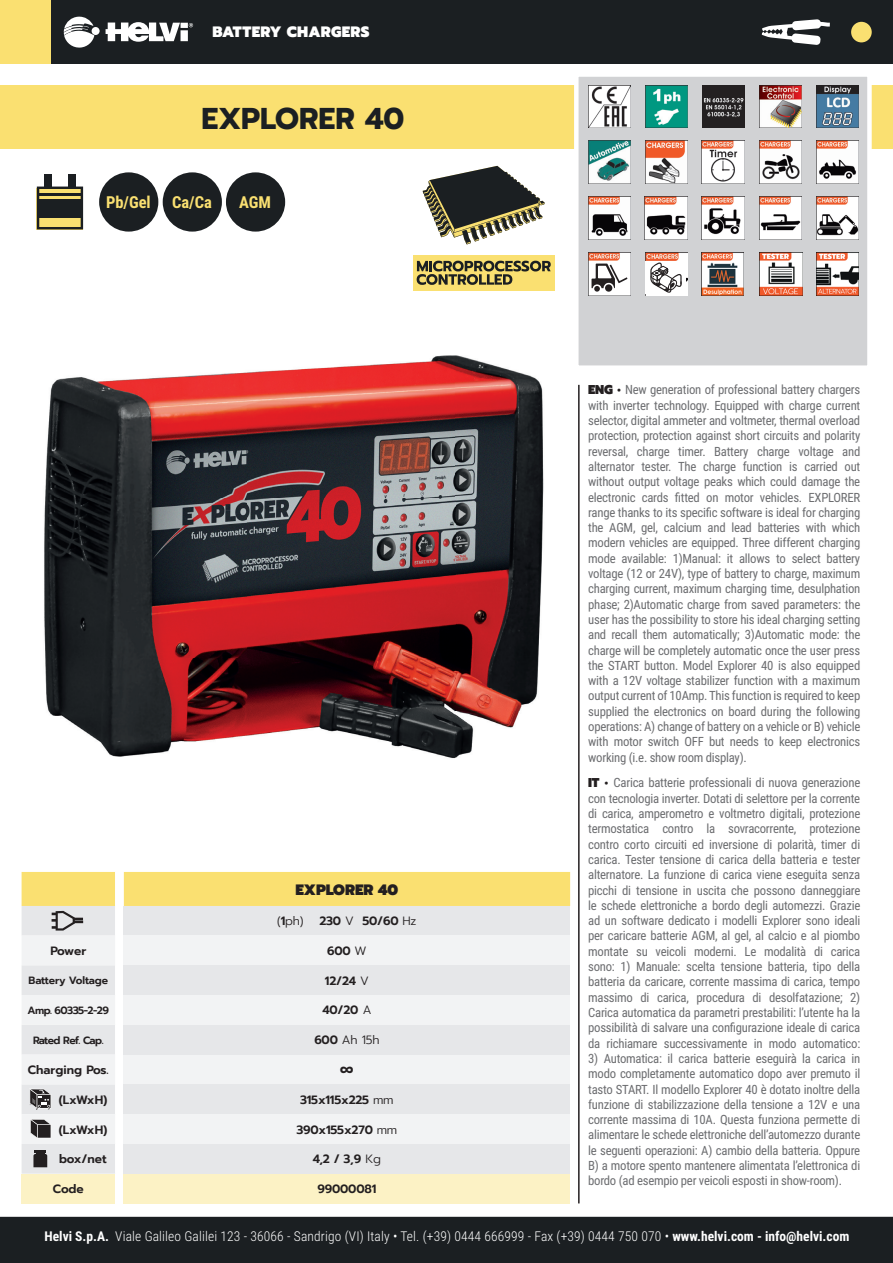
<style>
.page{position:relative;width:893px;height:1263px;background:#fff}
.page>*{position:absolute;margin:0;border:0;box-sizing:border-box;transform-origin:0 0}
.t1{font:700 30px "Prompt";color:#1b1f22}
.t2{font:600 18px "Prompt";color:#231f20}
.t3{font:700 16.5px "Roboto Condensed";color:#fae071}
.t4{font:900 15px "Prompt";letter-spacing:.02em;color:#fff}
.t5{font:900 15px "Prompt";color:#231f20}
.t6{font:300 13.5px "Roboto Condensed";letter-spacing:.01em;color:#fff}
.t7{font:12.75px/15.3px "Roboto Condensed";letter-spacing:-.02em;color:#6c6d70;text-align:justify}
.t8{font:600 12px "Prompt";letter-spacing:-.015em;color:#231f20}
.t9{font:300 12px "Prompt";letter-spacing:-.015em;color:#231f20}
.t10{font:600 10.5px "Prompt";letter-spacing:-.05em;color:#231f20}
.t11{font:600 10.5px "Prompt";letter-spacing:-.01em;color:#231f20}
.s1{font-weight:600}
.s2{font-weight:300}
.s3{font-family:"Prompt";font-weight:900;color:#231f20}
.s4{font-weight:700}
.s5{font-family:"Roboto"}
</style>
<div class="page">
<div style="left:0;top:1217px;width:893px;height:46px;background:#1b1f22"></div>
<div style="left:51px;top:0;width:842px;height:64px;background:#1b1f22"></div>
<div style="left:851px;top:22px;width:21px;height:20px;background:#fae071;border-radius:50%"></div>
<div style="left:0;top:0;width:51px;height:64px;background:#fae071"></div>
<svg style="left:64px;top:16px;width:36px;height:32px"></svg>
<svg style="left:106px;top:22px;width:87px;height:20px"></svg>
<hr style="left:578px;top:385px;width:2px;height:818px;background:#231f20">
<div style="left:0;top:85px;width:893px;height:64px;background:#fae071"></div>
<div style="left:574px;top:72px;width:298px;height:298px;background:#d1d2d4;border:4px solid #fff"></div>
<svg style="left:762px;top:19px;width:68px;height:26px"></svg>
<svg style="left:22px;top:872px;width:548px;height:331px"></svg>
<img style="left:44px;top:355px;width:500px;height:403px">
<img style="left:588px;top:85px;width:43px;height:43px">
<img style="left:645px;top:85px;width:43px;height:43px">
<img style="left:702px;top:85px;width:43px;height:43px">
<img style="left:759px;top:85px;width:43px;height:43px">
<img style="left:816px;top:85px;width:43px;height:43px">
<img style="left:588px;top:141px;width:43px;height:42px">
<img style="left:645px;top:141px;width:43px;height:42px">
<img style="left:759px;top:141px;width:43px;height:42px">
<img style="left:816px;top:141px;width:43px;height:42px">
<img style="left:588px;top:197px;width:43px;height:42px">
<img style="left:645px;top:197px;width:42px;height:42px">
<img style="left:702px;top:141px;width:42px;height:42px">
<img style="left:702px;top:197px;width:42px;height:42px">
<img style="left:816px;top:197px;width:43px;height:42px">
<img style="left:759px;top:197px;width:43px;height:42px">
<img style="left:701px;top:252px;width:43px;height:43px">
<img style="left:588px;top:252px;width:43px;height:43px">
<div style="left:589px;top:261px;width:41px;height:33px;background:#fff"></div>
<svg style="left:591px;top:264px;width:36px;height:28px"></svg>
<img style="left:645px;top:252px;width:42px;height:43px">
<div style="left:645px;top:261px;width:41px;height:33px;background:#fff"></div>
<svg style="left:650px;top:262px;width:32px;height:31px"></svg>
<div style="left:99px;top:172px;width:59px;height:60px;background:#1b1f22;border-radius:50%"></div>
<div style="left:163px;top:172px;width:59px;height:60px;background:#1b1f22;border-radius:50%"></div>
<div style="left:226px;top:172px;width:59px;height:60px;background:#1b1f22;border-radius:50%"></div>
<svg style="left:37px;top:187px;width:46px;height:42px"></svg>
<div style="left:38px;top:199px;width:44px;height:18px;background:#1b1f22"></div>
<div style="left:44px;top:175px;width:7px;height:12px;background:#1b1f22"></div>
<div style="left:69px;top:175px;width:7px;height:12px;background:#1b1f22"></div>
<hr style="left:38px;top:194px;width:44px;height:2px;background:#1b1f22">
<div style="left:413px;top:255px;width:141px;height:36px;background:#fae071"></div>
<svg style="left:423px;top:166px;width:122px;height:78px"></svg>
<svg style="left:417px;top:261px;width:134px;height:24px"></svg>
<img style="left:760px;top:252px;width:42px;height:43px">
<img style="left:816px;top:252px;width:43px;height:43px">
<p class="t4" style="left:213px;top:20px;width:158px">BATTERY CHARGERS</p>
<h1 class="t1" style="left:202px;top:96px;width:204px">EXPLORER 40</h1>
<p class="t3" style="left:106px;top:191px;width:46px">Pb/Gel</p>
<p class="t3" style="left:172px;top:191px;width:41px">Ca/Ca</p>
<p class="t3" style="left:239px;top:191px;width:33px">AGM</p>
<p class="t5" style="left:295px;top:878px;width:104px">EXPLORER 40</p>
<p class="t9" style="left:277px;top:913px;width:28px">(<span class="s1">1</span>ph)</p>
<p class="t8" style="left:319px;top:912px;width:99px">230 <span class="s2">V</span> 50/60 <span class="s2">Hz</span></p>
<p class="t8" style="left:50px;top:942px;width:38px">Power</p>
<p class="t8" style="left:327px;top:942px;width:41px">600 <span class="s2">W</span></p>
<p class="t11" style="left:29px;top:973px;width:81px">Battery Voltage</p>
<p class="t8" style="left:325px;top:972px;width:45px">12/24 <span class="s2">V</span></p>
<p class="t10" style="left:28px;top:1002px;width:83px">Amp. 60335-2-29</p>
<p class="t8" style="left:322px;top:1001px;width:51px">40/20 <span class="s2">A</span></p>
<p class="t10" style="left:33px;top:1032px;width:72px">Rated Ref. Cap.</p>
<p class="t9" style="left:314px;top:1032px;width:67px"><span class="s1">600</span> Ah 15h</p>
<p class="t8" style="left:28px;top:1061px;width:82px">Charging Pos.</p>
<h2 class="t2" style="left:340px;top:1057px;width:15px">∞</h2>
<p class="t8" style="left:59px;top:1091px;width:50px">(LxWxH)</p>
<p class="t8" style="left:300px;top:1091px;width:95px">315x115x225 <span class="s2">mm</span></p>
<p class="t8" style="left:59px;top:1120px;width:50px">(LxWxH)</p>
<p class="t8" style="left:296px;top:1120px;width:102px">390x155x270 <span class="s2">mm</span></p>
<p class="t8" style="left:59px;top:1150px;width:49px">box/net</p>
<p class="t8" style="left:313px;top:1150px;width:70px">4,2 / 3,9 <span class="s2">Kg</span></p>
<p class="t8" style="left:53px;top:1180px;width:32px">Code</p>
<p class="t8" style="left:318px;top:1180px;width:60px">99000081</p>
<p class="t7" style="left:588px;top:382px;width:274px"><span class="s3">ENG •</span> New generation of professional battery chargers with inverter technology. Equipped with charge current selector, digital ammeter and voltmeter, thermal overload protection, protection against short circuits and polarity reversal, charge timer. Battery charge voltage and alternator tester. The charge function is carried out without output voltage peaks which could damage the electronic cards fitted on motor vehicles. EXPLORER range thanks to its specific software is ideal for charging the AGM, gel, calcium and lead batteries with which modern vehicles are equipped. Three different charging mode available: 1)Manual: it allows to select battery voltage (12 or 24V), type of battery to charge, maximum charging current, maximum charging time, desulphation phase; 2)Automatic charge from saved parameters: the user has the possibility to store his ideal charging setting and recall them automatically; 3)Automatic mode: the charge will be completely automatic once the user press the START button. Model Explorer 40 is also equipped with a 12V voltage stabilizer function with a maximum output current of 10Amp. This function is required to keep supplied the electronics on board during the following operations: A) change of battery on a vehicle or B) vehicle with motor switch OFF but needs to keep electronics working (i.e. show room display).</p>
<p class="t7" style="left:588px;top:775px;width:274px"><span class="s3">IT •</span> Carica batterie professionali di nuova generazione con tecnologia inverter. Dotati di selettore per la corrente di carica, amperometro e voltmetro digitali, protezione termostatica contro la sovracorrente, protezione contro corto circuiti ed inversione di polarità, timer di carica. Tester tensione di carica della batteria e tester alternatore. La funzione di carica viene eseguita senza picchi di tensione in uscita che possono danneggiare le schede elettroniche a bordo degli automezzi. Grazie ad un software dedicato i modelli Explorer sono ideali per caricare batterie AGM, al gel, al calcio e al piombo montate su veicoli moderni. Le modalità di carica sono: 1) Manuale: scelta tensione batteria, tipo della batteria da caricare, corrente massima di carica, tempo massimo di carica, procedura di desolfatazione; 2)<br>Carica automatica da parametri prestabiliti: l’utente ha la possibilità di salvare una configurazione ideale di carica da richiamare successivamente in modo automatico:</p>
<p class="t7" style="left:588px;top:1050px;width:274px">3) Automatica: il carica batterie eseguirà la carica in modo completamente automatico dopo aver premuto il tasto START. Il modello Explorer 40 è dotato inoltre della funzione di stabilizzazione della tensione a 12V e una corrente massima di 10A. Questa funziona permette di alimentare le schede elettroniche dell’automezzo durante le seguenti operazioni: A) cambio della batteria. Oppure B) a motore spento mantenere alimentata l’elettronica di bordo (ad esempio per veicoli esposti in show-room).</p>
<p class="t6" style="left:45px;top:1227px;width:806px"><span class="s4">Helvi S.p.A.</span> Viale Galileo Galilei 123 - 36066 - Sandrigo (VI) Italy <span class="s5">•</span> Tel. (+39) 0444 666999 - Fax (+39) 0444 750 070 <span class="s5">•</span> <span class="s4">www.helvi.com - info@helvi.com</span></p>
</div>
